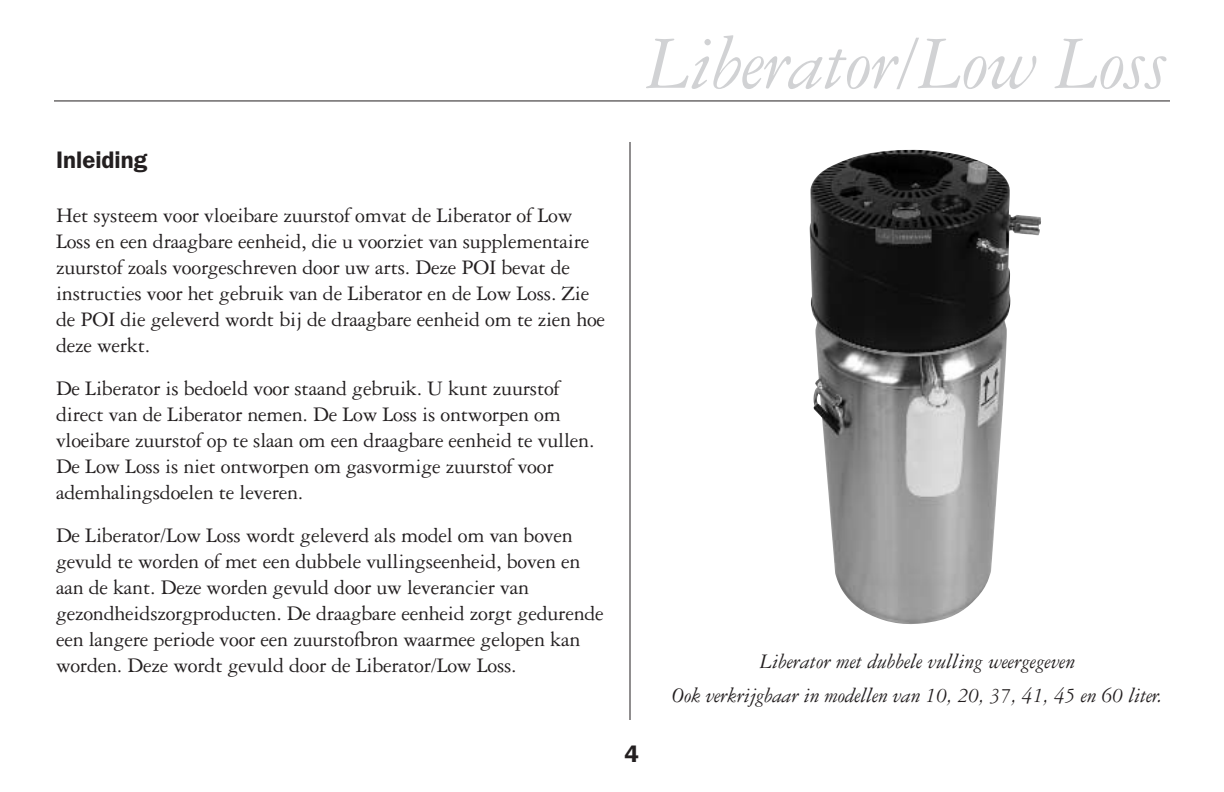
<style>
.page{position:relative;width:1224px;height:792px;background:#fff}
.page>*{position:absolute;margin:0;border:0;box-sizing:border-box;transform-origin:0 0}
.t1{font:italic 80px "Garamond Three";letter-spacing:-.01em;color:#d1d2d4}
.t2{font:600 24px "Franklin Gothic";color:#231f20}
.t3{font:22px/26px "Garamond Three";letter-spacing:-.01em;color:#231f20}
.t4{font:italic 22px/34px "Garamond Three";letter-spacing:-.01em;color:#231f20;text-align:center}
</style>
<div class="page">
<hr style="left:630px;top:142px;width:1px;height:578px;background:#231f20">
<hr style="left:54px;top:100px;width:1116px;height:1px;background:#231f20">
<img style="left:810px;top:149px;width:231px;height:475px">
<h1 class="t1" style="left:646px;top:35px;width:523px">Liberator/Low Loss</h1>
<p class="t2" style="left:56px;top:151px;width:93px">Inleiding</p>
<p class="t3" style="left:56px;top:204px;width:551px">Het systeem voor vloeibare zuurstof omvat de Liberator of Low Loss en een draagbare eenheid, die u voorziet van supplementaire zuurstof zoals voorgeschreven door uw arts. Deze POI bevat de instructies voor het gebruik van de Liberator en de Low Loss. Zie de POI die geleverd wordt bij de draagbare eenheid om te zien hoe deze werkt.</p>
<p class="t3" style="left:56px;top:377px;width:540px">De Liberator is bedoeld voor staand gebruik. U kunt zuurstof direct van de Liberator nemen. De Low Loss is ontworpen om vloeibare zuurstof op te slaan om een draagbare eenheid te vullen.<br>De Low Loss is niet ontworpen om gasvormige zuurstof voor ademhalingsdoelen te leveren.</p>
<p class="t3" style="left:56px;top:524px;width:549px">De Liberator/Low Loss wordt geleverd als model om van boven gevuld te worden of met een dubbele vullingseenheid, boven en aan de kant. Deze worden gevuld door uw leverancier van gezondheidszorgproducten. De draagbare eenheid zorgt gedurende een langere periode voor een zuurstofbron waarmee gelopen kan worden. Deze wordt gevuld door de Liberator/Low Loss.</p>
<p class="t2" style="left:624px;top:745px;width:16px">4</p>
<p class="t4" style="left:672px;top:646px;width:492px">Liberator met dubbele vulling weergegeven<br>Ook verkrijgbaar in modellen van 10, 20, 37, 41, 45 en 60 liter.</p>
</div>
